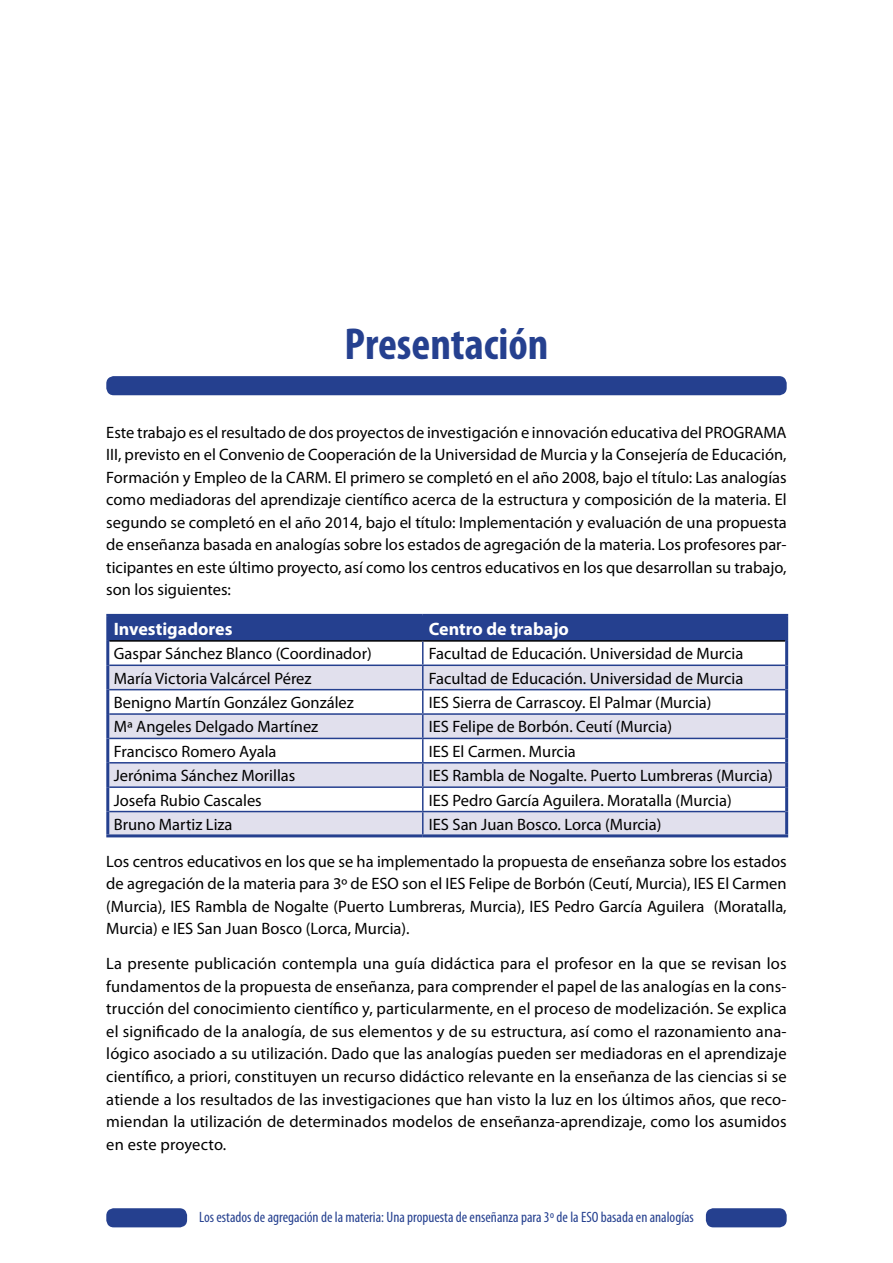
<style>
.page{position:relative;width:893px;height:1263px;background:#fff}
.page>*{position:absolute;margin:0;border:0;box-sizing:border-box;transform-origin:0 0}
.t1{font:700 condensed 45px "Myriad Pro";color:#25408f}
.t2{font:700 18px "Myriad Pro";color:#fff}
.t3{font:16.5px/22.5px "Myriad Pro";color:#000;text-align:justify}
.t4{font:condensed 15px "Myriad Pro";color:#25408f}
</style>
<div class="page">
<div style="left:106px;top:1208px;width:81px;height:19px;background:#25408f;border-radius:7px"></div>
<div style="left:706px;top:1208px;width:81px;height:19px;background:#25408f;border-radius:7px"></div>
<div style="left:106px;top:376px;width:681px;height:19px;background:#25408f;border-radius:7px"></div>
<div style="left:109px;top:617px;width:676px;height:23px;background:#25408f"></div>
<svg style="left:109px;top:666px;width:676px;height:168px;fill:#e1e0ed"></svg>
<hr style="left:109px;top:640px;width:314px;height:2px;background:#000">
<hr style="left:423px;top:640px;width:362px;height:2px;background:#000">
<hr style="left:106px;top:614px;width:317px;height:3px;background:#25408f">
<hr style="left:106px;top:617px;width:3px;height:24px;background:#25408f">
<hr style="left:423px;top:614px;width:365px;height:3px;background:#25408f">
<hr style="left:421px;top:617px;width:3px;height:23px;background:#25408f">
<hr style="left:785px;top:617px;width:3px;height:24px;background:#25408f">
<hr style="left:106px;top:641px;width:3px;height:24px;background:#25408f">
<hr style="left:785px;top:641px;width:3px;height:24px;background:#25408f">
<hr style="left:106px;top:665px;width:3px;height:25px;background:#25408f">
<hr style="left:785px;top:665px;width:3px;height:25px;background:#25408f">
<hr style="left:106px;top:690px;width:3px;height:24px;background:#25408f">
<hr style="left:785px;top:690px;width:3px;height:24px;background:#25408f">
<hr style="left:106px;top:714px;width:3px;height:24px;background:#25408f">
<hr style="left:785px;top:714px;width:3px;height:24px;background:#25408f">
<hr style="left:106px;top:738px;width:3px;height:25px;background:#25408f">
<hr style="left:785px;top:738px;width:3px;height:25px;background:#25408f">
<hr style="left:106px;top:763px;width:3px;height:24px;background:#25408f">
<hr style="left:785px;top:763px;width:3px;height:24px;background:#25408f">
<hr style="left:106px;top:787px;width:3px;height:24px;background:#25408f">
<hr style="left:785px;top:787px;width:3px;height:24px;background:#25408f">
<hr style="left:106px;top:811px;width:3px;height:23px;background:#25408f">
<hr style="left:785px;top:811px;width:3px;height:23px;background:#25408f">
<hr style="left:106px;top:834px;width:317px;height:3px;background:#25408f">
<hr style="left:423px;top:834px;width:365px;height:3px;background:#25408f">
<hr style="left:422px;top:642px;width:2px;height:22px;background:#25408f">
<hr style="left:109px;top:664px;width:314px;height:2px;background:#25408f">
<hr style="left:423px;top:664px;width:362px;height:2px;background:#25408f">
<hr style="left:422px;top:666px;width:2px;height:23px;background:#25408f">
<hr style="left:109px;top:689px;width:314px;height:1px;background:#25408f">
<hr style="left:423px;top:689px;width:362px;height:1px;background:#25408f">
<hr style="left:422px;top:690px;width:2px;height:23px;background:#25408f">
<hr style="left:109px;top:713px;width:314px;height:2px;background:#25408f">
<hr style="left:423px;top:713px;width:362px;height:2px;background:#25408f">
<hr style="left:422px;top:715px;width:2px;height:23px;background:#25408f">
<hr style="left:109px;top:738px;width:314px;height:1px;background:#25408f">
<hr style="left:423px;top:738px;width:362px;height:1px;background:#25408f">
<hr style="left:422px;top:739px;width:2px;height:23px;background:#25408f">
<hr style="left:109px;top:762px;width:314px;height:1px;background:#25408f">
<hr style="left:423px;top:762px;width:362px;height:1px;background:#25408f">
<hr style="left:422px;top:763px;width:2px;height:23px;background:#25408f">
<hr style="left:109px;top:786px;width:314px;height:2px;background:#25408f">
<hr style="left:423px;top:786px;width:362px;height:2px;background:#25408f">
<hr style="left:422px;top:788px;width:2px;height:23px;background:#25408f">
<hr style="left:109px;top:811px;width:314px;height:1px;background:#25408f">
<hr style="left:423px;top:811px;width:362px;height:1px;background:#25408f">
<hr style="left:422px;top:812px;width:2px;height:22px;background:#25408f">
<h1 class="t1" style="left:344px;top:316px;width:206px">Presentación</h1>
<p class="t3" style="left:106px;top:421px;width:682px">Este trabajo es el resultado de dos proyectos de investigación e innovación educativa del PROGRAMA III, previsto en el Convenio de Cooperación de la Universidad de Murcia y la Consejería de Educación, Formación y Empleo de la CARM. El primero se completó en el año 2008, bajo el título: Las analogías como mediadoras del aprendizaje científico acerca de la estructura y composición de la materia. El segundo se completó en el año 2014, bajo el título: Implementación y evaluación de una propuesta de enseñanza basada en analogías sobre los estados de agregación de la materia. Los profesores par&shy;ticipantes en este último proyecto, así como los centros educativos en los que desarrollan su trabajo, son los siguientes:</p>
<p class="t2" style="left:114px;top:617px;width:120px">Investigadores</p>
<p class="t2" style="left:429px;top:617px;width:142px">Centro de trabajo</p>
<p class="t3" style="left:114px;top:642px;width:259px">Gaspar Sánchez Blanco (Coordinador)</p>
<p class="t3" style="left:429px;top:642px;width:316px">Facultad de Educación. Universidad de Murcia</p>
<p class="t3" style="left:114px;top:667px;width:199px">María Victoria Valcárcel Pérez</p>
<p class="t3" style="left:429px;top:667px;width:316px">Facultad de Educación. Universidad de Murcia</p>
<p class="t3" style="left:114px;top:691px;width:242px">Benigno Martín González González</p>
<p class="t3" style="left:429px;top:691px;width:284px">IES Sierra de Carrascoy. El Palmar (Murcia)</p>
<p class="t3" style="left:114px;top:715px;width:206px">Mª Angeles Delgado Martínez</p>
<p class="t3" style="left:429px;top:715px;width:245px">IES Felipe de Borbón. Ceutí (Murcia)</p>
<p class="t3" style="left:114px;top:740px;width:164px">Francisco Romero Ayala</p>
<p class="t3" style="left:429px;top:740px;width:149px">IES El Carmen. Murcia</p>
<p class="t3" style="left:114px;top:764px;width:183px">Jerónima Sánchez Morillas</p>
<p class="t3" style="left:429px;top:764px;width:346px">IES Rambla de Nogalte. Puerto Lumbreras (Murcia)</p>
<p class="t3" style="left:114px;top:788px;width:149px">Josefa Rubio Cascales</p>
<p class="t3" style="left:429px;top:788px;width:305px">IES Pedro García Aguilera. Moratalla (Murcia)</p>
<p class="t3" style="left:114px;top:813px;width:120px">Bruno Martiz Liza</p>
<p class="t3" style="left:429px;top:813px;width:234px">IES San Juan Bosco. Lorca (Murcia)</p>
<p class="t3" style="left:106px;top:850px;width:682px">Los centros educativos en los que se ha implementado la propuesta de enseñanza sobre los estados de agregación de la materia para 3º de ESO son el IES Felipe de Borbón (Ceutí, Murcia), IES El Carmen (Murcia), IES Rambla de Nogalte (Puerto Lumbreras, Murcia), IES Pedro García Aguilera (Moratalla, Murcia) e IES San Juan Bosco (Lorca, Murcia).</p>
<p class="t3" style="left:106px;top:952px;width:682px">La presente publicación contempla una guía didáctica para el profesor en la que se revisan los fundamentos de la propuesta de enseñanza, para comprender el papel de las analogías en la cons&shy;trucción del conocimiento científico y, particularmente, en el proceso de modelización. Se explica el significado de la analogía, de sus elementos y de su estructura, así como el razonamiento ana&shy;lógico asociado a su utilización. Dado que las analogías pueden ser mediadoras en el aprendizaje científico, a priori, constituyen un recurso didáctico relevante en la enseñanza de las ciencias si se atiende a los resultados de las investigaciones que han visto la luz en los últimos años, que reco&shy;miendan la utilización de determinados modelos de enseñanza-aprendizaje, como los asumidos en este proyecto.</p>
<p class="t4" style="left:199px;top:1208px;width:496px">Los estados de agregación de la materia: Una propuesta de enseñanza para 3º de la ESO basada en analogías</p>
</div>
